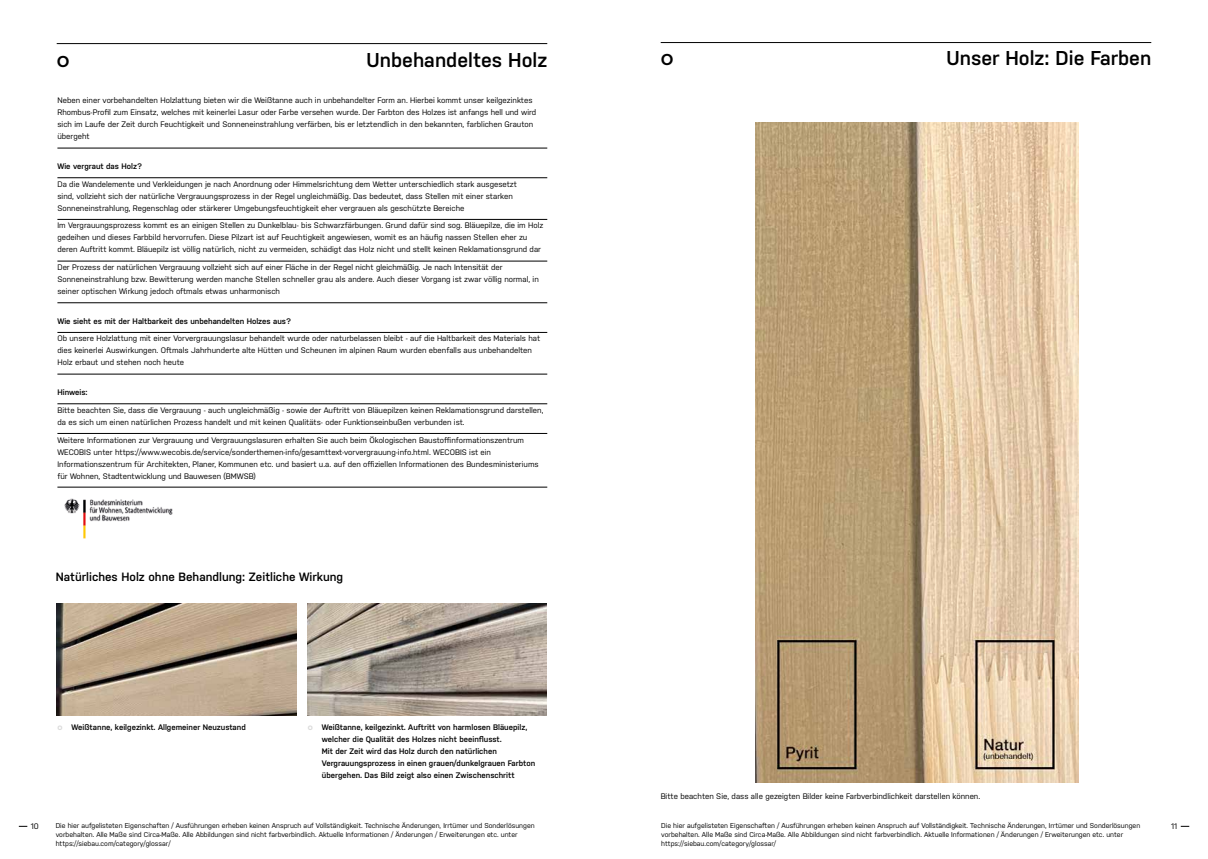
<style>
.page{position:relative;width:1208px;height:859px;background:#fff}
.page>*{position:absolute;margin:0;border:0;box-sizing:border-box;transform-origin:0 0}
.t1{font:600 20px "Nudista";color:#000}
.t2{font:500 20px "Poppins";color:#000}
.t3{font:600 12px "Nudista";color:#000}
.t4{font:8px/12px "Nudista";color:#000}
.t5{font:600 8px/12px "Nudista";color:#000}
.t6{font:7px/9px "Nudista";color:#000}
.s1{font-family:"Poppins";color:#dadada}
</style>
<div class="page">
<img style="left:308px;top:603px;width:238px;height:113px">
<img style="left:57px;top:603px;width:239px;height:113px">
<img style="left:64px;top:498px;width:109px;height:41px">
<hr style="left:57px;top:148px;width:490px;height:1px;background:#000">
<hr style="left:57px;top:178px;width:490px;height:1px;background:#000">
<hr style="left:57px;top:219px;width:490px;height:1px;background:#000">
<hr style="left:57px;top:261px;width:490px;height:1px;background:#000">
<hr style="left:57px;top:303px;width:490px;height:1px;background:#000">
<hr style="left:57px;top:332px;width:490px;height:1px;background:#000">
<hr style="left:57px;top:374px;width:490px;height:1px;background:#000">
<hr style="left:57px;top:404px;width:490px;height:1px;background:#000">
<hr style="left:57px;top:433px;width:490px;height:1px;background:#000">
<hr style="left:57px;top:487px;width:490px;height:1px;background:#000">
<hr style="left:57px;top:43px;width:490px;height:1px;background:#000">
<img style="left:755px;top:123px;width:324px;height:660px">
<hr style="left:660px;top:42px;width:491px;height:1px;background:#000">
<h1 class="t2" style="left:57px;top:48px;width:14px">o</h1>
<h1 class="t1" style="left:366px;top:48px;width:182px">Unbehandeltes Holz</h1>
<p class="t4" style="left:57px;top:95px;width:480px">Neben einer vorbehandelten Holzlattung bieten wir die Weißtanne auch in unbehandelter Form an. Hierbei kommt unser keilgezinktes Rhombus-Profil zum Einsatz, welches mit keinerlei Lasur oder Farbe versehen wurde. Der Farbton des Holzes ist anfangs hell und wird sich im Laufe der Zeit durch Feuchtigkeit und Sonneneinstrahlung verfärben, bis er letztendlich in den bekannten, farblichen Grauton übergeht</p>
<p class="t5" style="left:57px;top:160px;width:86px">Wie vergraut das Holz?</p>
<p class="t4" style="left:57px;top:178px;width:461px">Da die Wandelemente und Verkleidungen je nach Anordnung oder Himmelsrichtung dem Wetter unterschiedlich stark ausgesetzt sind, vollzieht sich der natürliche Vergrauungsprozess in der Regel ungleichmäßig. Das bedeutet, dass Stellen mit einer starken<br>Sonneneinstrahlung, Regenschlag oder stärkerer Umgebungsfeuchtigkeit eher vergrauen als geschützte Bereiche</p>
<p class="t4" style="left:57px;top:220px;width:487px">Im Vergrauungsprozess kommt es an einigen Stellen zu Dunkelblau- bis Schwarzfärbungen. Grund dafür sind sog. Bläuepilze, die im Holz gedeihen und dieses Farbbild hervorrufen. Diese Pilzart ist auf Feuchtigkeit angewiesen, womit es an häufig nassen Stellen eher zu deren Auftritt kommt. Bläuepilz ist völlig natürlich, nicht zu vermeiden, schädigt das Holz nicht und stellt keinen Reklamationsgrund dar</p>
<p class="t4" style="left:57px;top:261px;width:483px">Der Prozess der natürlichen Vergrauung vollzieht sich auf einer Fläche in der Regel nicht gleichmäßig. Je nach Intensität der<br>Sonneneinstrahlung bzw. Bewitterung werden manche Stellen schneller grau als andere. Auch dieser Vorgang ist zwar völlig normal, in seiner optischen Wirkung jedoch oftmals etwas unharmonisch</p>
<p class="t5" style="left:57px;top:315px;width:235px">Wie sieht es mit der Haltbarkeit des unbehandelten Holzes aus?</p>
<p class="t4" style="left:57px;top:333px;width:484px">Ob unsere Holzlattung mit einer Vorvergrauungslasur behandelt wurde oder naturbelassen bleibt - auf die Haltbarkeit des Materials hat dies keinerlei Auswirkungen. Oftmals Jahrhunderte alte Hütten und Scheunen im alpinen Raum wurden ebenfalls aus unbehandelten<br>Holz erbaut und stehen noch heute</p>
<p class="t5" style="left:57px;top:386px;width:32px">Hinweis:</p>
<p class="t4" style="left:57px;top:404px;width:487px">Bitte beachten Sie, dass die Vergrauung - auch ungleichmäßig - sowie der Auftritt von Bläuepilzen keinen Reklamationsgrund darstellen, da es sich um einen natürlichen Prozess handelt und mit keinen Qualitäts- oder Funktionseinbußen verbunden ist.</p>
<p class="t4" style="left:57px;top:434px;width:483px">Weitere Informationen zur Vergrauung und Vergrauungslasuren erhalten Sie auch beim Ökologischen Baustoffinformationszentrum WECOBIS unter https://www.wecobis.de/service/sonderthemen-info/gesamttext-vorvergrauung-info.html. WECOBIS ist ein Informationszentrum für Architekten, Planer, Kommunen etc. und basiert u.a. auf den offiziellen Informationen des Bundesministeriums für Wohnen, Stadtentwicklung und Bauwesen (BMWSB)</p>
<h2 class="t3" style="left:56px;top:569px;width:289px">Natürliches Holz ohne Behandlung: Zeitliche Wirkung</h2>
<p class="t5" style="left:57px;top:721px;width:190px"><span class="s1">o</span> Weißtanne, keilgezinkt. Allgemeiner Neuzustand</p>
<p class="t5" style="left:322px;top:721px;width:215px;text-indent:-14px"><span class="s1">o</span> Weißtanne, keilgezinkt. Auftritt von harmlosen Bläuepilz, welcher die Qualität des Holzes nicht beeinflusst.<br>Mit der Zeit wird das Holz durch den natürlichen Vergrauungsprozess in einen grauen/dunkelgrauen Farbton übergehen. Das Bild zeigt also einen Zwischenschritt</p>
<h1 class="t2" style="left:660px;top:47px;width:14px">o</h1>
<h1 class="t1" style="left:946px;top:47px;width:206px">Unser Holz: Die Farben</h1>
<p class="t4" style="left:660px;top:790px;width:321px">Bitte beachten Sie, dass alle gezeigten Bilder keine Farbverbindlichkeit darstellen können.</p>
<p class="t6" style="left:56px;top:821px;width:480px">Die hier aufgelisteten Eigenschaften / Ausführungen erheben keinen Anspruch auf Vollständigkeit. Technische Änderungen, Irrtümer und Sonderlösungen vorbehalten. Alle Maße sind Circa-Maße. Alle Abbildungen sind nicht farbverbindlich. Aktuelle Informationen / Änderungen / Erweiterungen etc. unter https://siebau.com/category/glossar/</p>
<p class="t6" style="left:661px;top:821px;width:480px">Die hier aufgelisteten Eigenschaften / Ausführungen erheben keinen Anspruch auf Vollständigkeit. Technische Änderungen, Irrtümer und Sonderlösungen vorbehalten. Alle Maße sind Circa-Maße. Alle Abbildungen sind nicht farbverbindlich. Aktuelle Informationen / Änderungen / Erweiterungen etc. unter https://siebau.com/category/glossar/</p>
<p class="t4" style="left:31px;top:820px;width:9px">10</p>
<p class="t4" style="left:1171px;top:820px;width:7px">11</p>
</div>
